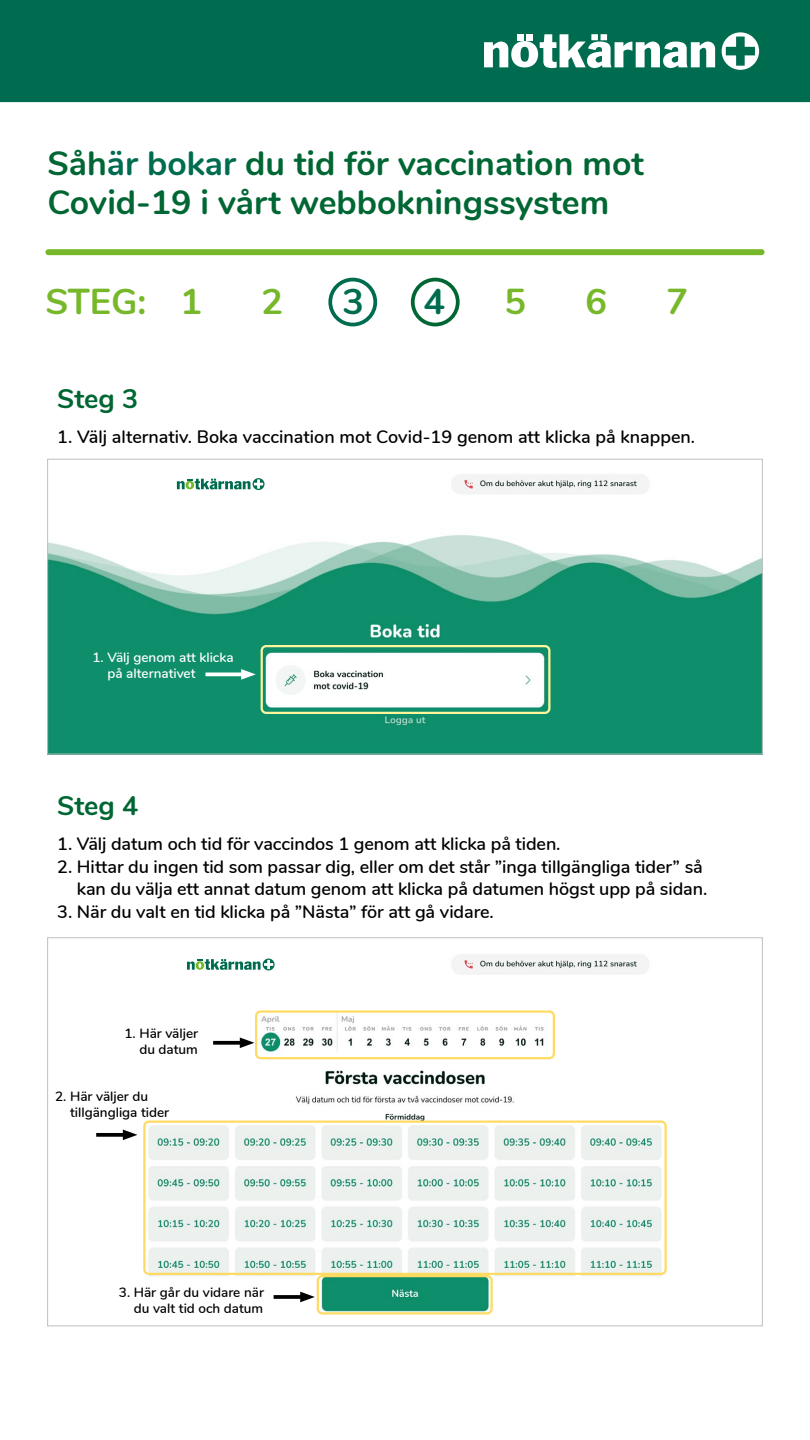
<style>
.page{position:relative;width:810px;height:1440px;background:#fff}
.page>*{position:absolute;margin:0;border:0;box-sizing:border-box;transform-origin:0 0}
.t1{font:700 36px "Nunito";color:#76b82a}
.t2{font:700 36px "Nunito";color:#006c4f}
.t3{font:700 33.75px/39px "Nunito";color:#063}
.t4{font:700 27px "Nunito";color:#063}
.t5{font:600 18px/21.6px "Nunito";letter-spacing:-.005em;color:#000;text-align:right}
.t6{font:600 13.5px/16.2px "Nunito";color:#000;text-align:right}
.t7{font:600 13.5px/16.2px "Nunito";color:#fff}
.s1{color:#006c4f}
</style>
<div class="page">
<div style="left:0;top:0;width:810px;height:102px;background:#006c4f"></div>
<svg style="left:722px;top:32px;width:37px;height:38px"></svg>
<svg style="left:484px;top:34px;width:231px;height:34px"></svg>
<div style="left:526px;top:34px;width:7px;height:6px;background:#fff"></div>
<div style="left:48px;top:249px;width:714px;height:6px;background:#76b82a"></div>
<div style="left:328px;top:278px;width:49px;height:48px;border:4px solid #006c4f;border-radius:50%"></div>
<div style="left:411px;top:278px;width:49px;height:48px;border:4px solid #063;border-radius:50%"></div>
<img style="left:49px;top:474px;width:712px;height:278px">
<hr style="left:206px;top:673px;width:41px;height:3px;background:#fff">
<svg style="left:241px;top:669px;width:15px;height:11px"></svg>
<div style="left:171px;top:468px;width:97px;height:33px;background:#fff"></div>
<svg style="left:253px;top:478px;width:12px;height:12px"></svg>
<svg style="left:177px;top:479px;width:86px;height:10px"></svg>
<img style="left:122px;top:954px;width:542px;height:358px">
<div style="left:181px;top:948px;width:97px;height:33px;background:#fff"></div>
<svg style="left:263px;top:959px;width:12px;height:11px"></svg>
<svg style="left:187px;top:959px;width:86px;height:11px"></svg>
<svg style="left:213px;top:1041px;width:27px;height:4px"></svg>
<svg style="left:240px;top:1037px;width:14px;height:11px"></svg>
<svg style="left:274px;top:1295px;width:26px;height:4px"></svg>
<svg style="left:300px;top:1292px;width:15px;height:10px"></svg>
<svg style="left:96px;top:1133px;width:27px;height:4px"></svg>
<svg style="left:123px;top:1130px;width:14px;height:10px"></svg>
<div style="left:261px;top:645px;width:289px;height:69px;border:2px solid #fff59c;border-radius:4px"></div>
<div style="left:255px;top:1010px;width:300px;height:49px;border:2px solid #ffdb63;border-radius:4px"></div>
<div style="left:143px;top:1120px;width:524px;height:155px;border:2px solid #ffdb63;border-radius:4px"></div>
<div style="left:317px;top:1275px;width:176px;height:40px;border:2px solid #ffdb63;border-radius:4px"></div>
<h2 class="t3" style="left:47px;top:142px;width:598px">Såh<span class="s1">är bokar</span> du tid för vaccination mot<br>Covid-19 i vårt webbokningssystem</h2>
<h1 class="t1" style="left:45px;top:275px;width:158px">STEG: 1</h1>
<h1 class="t1" style="left:261px;top:275px;width:23px">2</h1>
<h1 class="t2" style="left:342px;top:275px;width:23px">3</h1>
<h1 class="t2" style="left:423px;top:275px;width:23px">4</h1>
<h1 class="t1" style="left:504px;top:275px;width:23px">5</h1>
<h1 class="t1" style="left:585px;top:275px;width:23px">6</h1>
<h1 class="t1" style="left:666px;top:275px;width:23px">7</h1>
<h3 class="t4" style="left:57px;top:379px;width:83px">Steg 3</h3>
<p class="t5" style="left:57px;top:425px;width:639px">1. Välj alternativ. Boka vaccination mot Covid-19 genom att klicka på knappen.</p>
<p class="t7" style="left:107px;top:648px;width:128px;text-indent:-15px">1. Välj genom att klicka på alternativet</p>
<h3 class="t4" style="left:57px;top:785px;width:83px">Steg 4</h3>
<p class="t5" style="left:57px;top:832px;width:505px">1. Välj datum och tid för vaccindos 1 genom att klicka på tiden.</p>
<p class="t5" style="left:57px;top:855px;width:652px">2. Hittar du ingen tid som passar dig, eller om det står ”inga tillgängliga tider” så kan du välja ett annat datum genom att klicka på datumen högst upp på sidan.</p>
<p class="t5" style="left:57px;top:900px;width:438px">3. När du valt en tid klicka på ”Nästa” för att gå vidare.</p>
<p class="t6" style="left:125px;top:1024px;width:75px">1. Här väljer du datum</p>
<p class="t6" style="left:70px;top:1087px;width:101px;text-align:left;text-indent:-15px">2. Här väljer du tillgängliga tider</p>
<p class="t6" style="left:119px;top:1284px;width:147px">3. Här går du vidare när du valt tid och datum</p>
</div>
